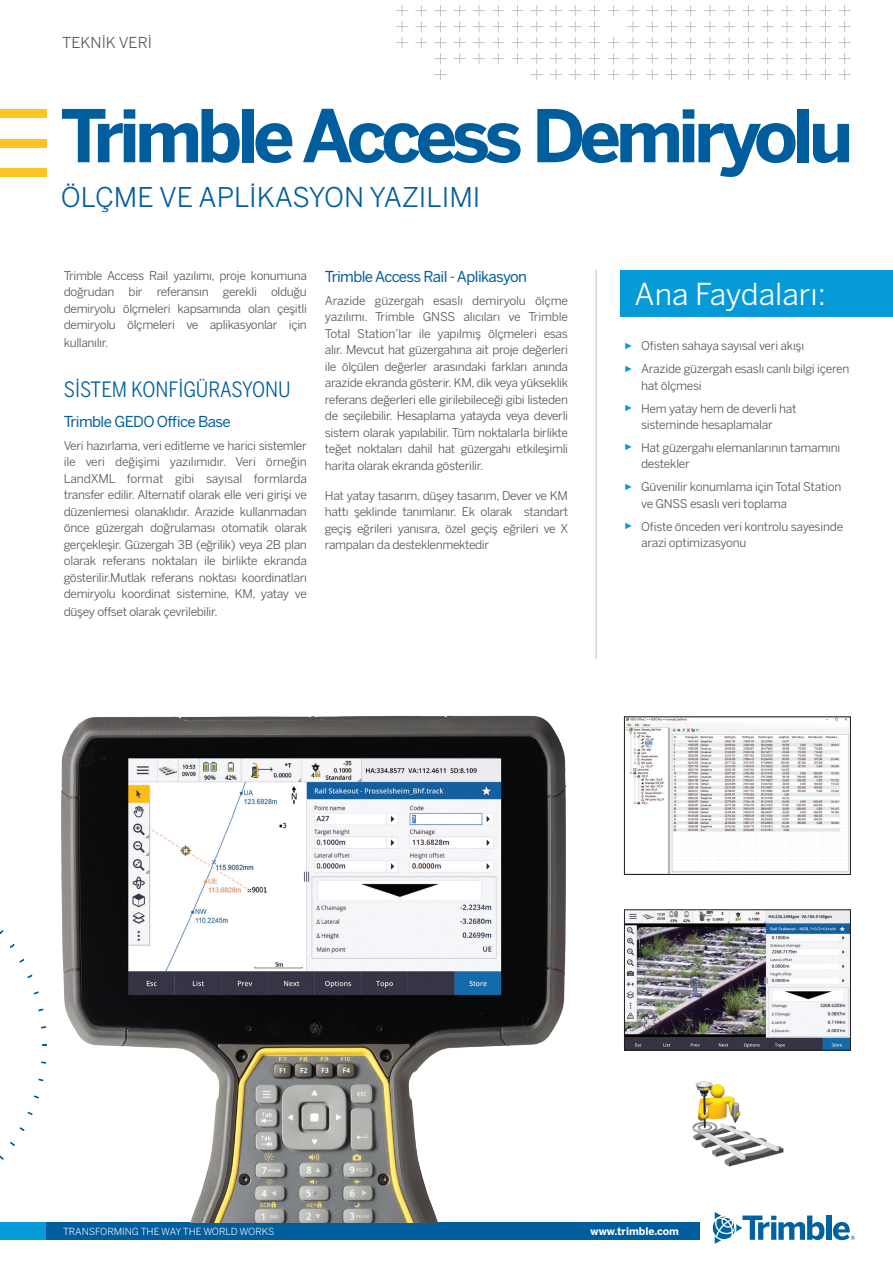
<style>
.page{position:relative;width:893px;height:1263px;background:#fff}
.page>*{position:absolute;margin:0;border:0;box-sizing:border-box;transform-origin:0 0}
.BlueMain{font:700 72px "Benton Sans";letter-spacing:-.07em;color:#005e9e}
.KeyFeaturesHeader1{font:30px "Benton Sans";color:#fff}
.BlueMainSub_caps{font:27px "Benton Sans";color:#005e9e}
.Header1_caps{font:21px "Benton Sans Condensed";color:#005e9e}
.Header2{font:15px "Benton Sans";letter-spacing:-.04em;color:#005e9e}
.t1{font:15px "Benton Sans";color:#57585a}
.Body{font:12px/16.5px "Benton Sans";letter-spacing:-.03em;color:#57585a}
.IntroHead{font:12px/16.5px "Benton Sans";letter-spacing:-.03em;color:#57585a;text-align:justify}
.Address_Line{font:700 10.5px "Benton Sans";color:#fff}
.t2{font:9.75px "Benton Sans";letter-spacing:-.01em;color:#fff}
.s1{font-family:"Arial";font-size:9px;color:#069ad9}
</style>
<div class="page">
<svg style="left:396px;top:0;width:454px;height:80px"></svg>
<div style="left:0;top:110px;width:47px;height:8px;background:#fec422"></div>
<div style="left:0;top:139px;width:47px;height:8px;background:#fec422"></div>
<div style="left:0;top:168px;width:47px;height:8px;background:#fec422"></div>
<div style="left:0;top:1222px;width:698px;height:17px;background:#069ad9"></div>
<div style="left:46px;top:1222px;width:654px;height:17px;background:#005e9e"></div>
<div style="left:621px;top:270px;width:272px;height:47px;background:#069ad9"></div>
<hr style="left:595px;top:270px;width:2px;height:389px;background:#d4d3d3">
<img style="left:626px;top:719px;width:223px;height:154px">
<div style="left:624px;top:717px;width:227px;height:158px;border:1px solid #231f20"></div>
<img style="left:626px;top:911px;width:223px;height:137px">
<div style="left:624px;top:909px;width:227px;height:141px;border:1px solid #231f20"></div>
<img style="left:692px;top:1081px;width:92px;height:86px">
<img style="left:0;top:715px;width:566px;height:507px">
<div style="left:826px;top:1215px;width:5px;height:25px;background:#0162a2"></div>
<svg style="left:833px;top:1222px;width:22px;height:18px"></svg>
<svg style="left:713px;top:1212px;width:111px;height:32px"></svg>
<p class="t1" style="left:62px;top:34px;width:91px">TEKNİK VERİ</p>
<p class="BlueMain" style="left:60px;top:91px;width:795px">Trimble Access Demiryolu</p>
<p class="BlueMainSub_caps" style="left:61px;top:181px;width:421px">ÖLÇME VE APLİKASYON YAZILIMI</p>
<p class="IntroHead" style="left:64px;top:267px;width:245px">Trimble Access Rail yazılımı, proje konumuna doğrudan bir referansın gerekli olduğu demiryolu ölçmeleri kapsamında olan çeşitli demiryolu ölçmeleri ve aplikasyonlar için</p>
<p class="IntroHead" style="left:64px;top:335px;width:46px">kullanılır.</p>
<p class="Header1_caps" style="left:64px;top:377px;width:228px">SİSTEM KONFİGÜRASYONU</p>
<p class="Header2" style="left:64px;top:412px;width:168px">Trimble GEDO Office Base</p>
<p class="Body" style="left:64px;top:437px;width:245px;text-align:justify">Veri hazırlama, veri editleme ve harici sistemler ile veri değişimi yazılımıdır. Veri örneğin LandXML format gibi sayısal formlarda transfer edilir. Alternatif olarak elle veri girişi ve düzenlemesi olanaklıdır. Arazide kullanmadan önce güzergah doğrulaması otomatik olarak gerçekleşir. Güzergah 3B (eğrilik) veya 2B plan olarak referans noktaları ile birlikte ekranda gösterilir.Mutlak referans noktası koordinatları demiryolu koordinat sistemine, KM, yatay ve</p>
<p class="Body" style="left:64px;top:603px;width:156px">düşey offset olarak çevrilebilir.</p>
<p class="Header2" style="left:325px;top:267px;width:204px">Trimble Access Rail - Aplikasyon</p>
<p class="Body" style="left:325px;top:292px;width:245px;text-align:justify">Arazide güzergah esaslı demiryolu ölçme yazılımı. Trimble GNSS alıcıları ve Trimble Total Station’lar ile yapılmış ölçmeleri esas alır. Mevcut hat güzergahına ait proje değerleri ile ölçülen değerler arasındaki farkları anında arazide ekranda gösterir. KM, dik veya yükseklik referans değerleri elle girilebileceği gibi listeden de seçilebilir. Hesaplama yatayda veya deverli sistem olarak yapılabilir. Tüm noktalarla birlikte teğet noktaları dahil hat güzergahı etkileşimli harita olarak ekranda gösterilir.</p>
<p class="Body" style="left:325px;top:487px;width:245px;text-align:justify">Hat yatay tasarım, düşey tasarım, Dever ve KM hattı şeklinde tanımlanır. Ek olarak standart geçiş eğrileri yanısıra, özel geçiş eğrileri ve X rampaları da desteklenmektedir</p>
<p class="KeyFeaturesHeader1" style="left:634px;top:277px;width:193px">Ana Faydaları:</p>
<p class="Body" style="left:624px;top:338px;width:182px"><span class="s1">►</span> Ofisten sahaya sayısal veri akışı</p>
<p class="Body" style="left:641px;top:361px;width:210px;text-indent:-17px"><span class="s1">►</span> Arazide güzergah esaslı canlı bilgi içeren hat ölçmesi</p>
<p class="Body" style="left:624px;top:400px;width:174px;text-align:center"><span class="s1">►</span> Hem yatay hem de deverli hat sisteminde hesaplamalar</p>
<p class="Body" style="left:641px;top:439px;width:201px;text-indent:-17px"><span class="s1">►</span> Hat güzergahı elemanlarının tamamını destekler</p>
<p class="Body" style="left:641px;top:479px;width:202px;text-indent:-17px"><span class="s1">►</span> Güvenilir konumlama için Total Station ve GNSS esaslı veri toplama</p>
<p class="Body" style="left:641px;top:518px;width:204px;text-indent:-17px"><span class="s1">►</span> Ofiste önceden veri kontrolu sayesinde arazi optimizasyonu</p>
<p class="t2" style="left:63px;top:1225px;width:213px">TRANSFORMING THE WAY THE WORLD WORKS</p>
<p class="Address_Line" style="left:591px;top:1224px;width:90px">www.trimble.com</p>
</div>
